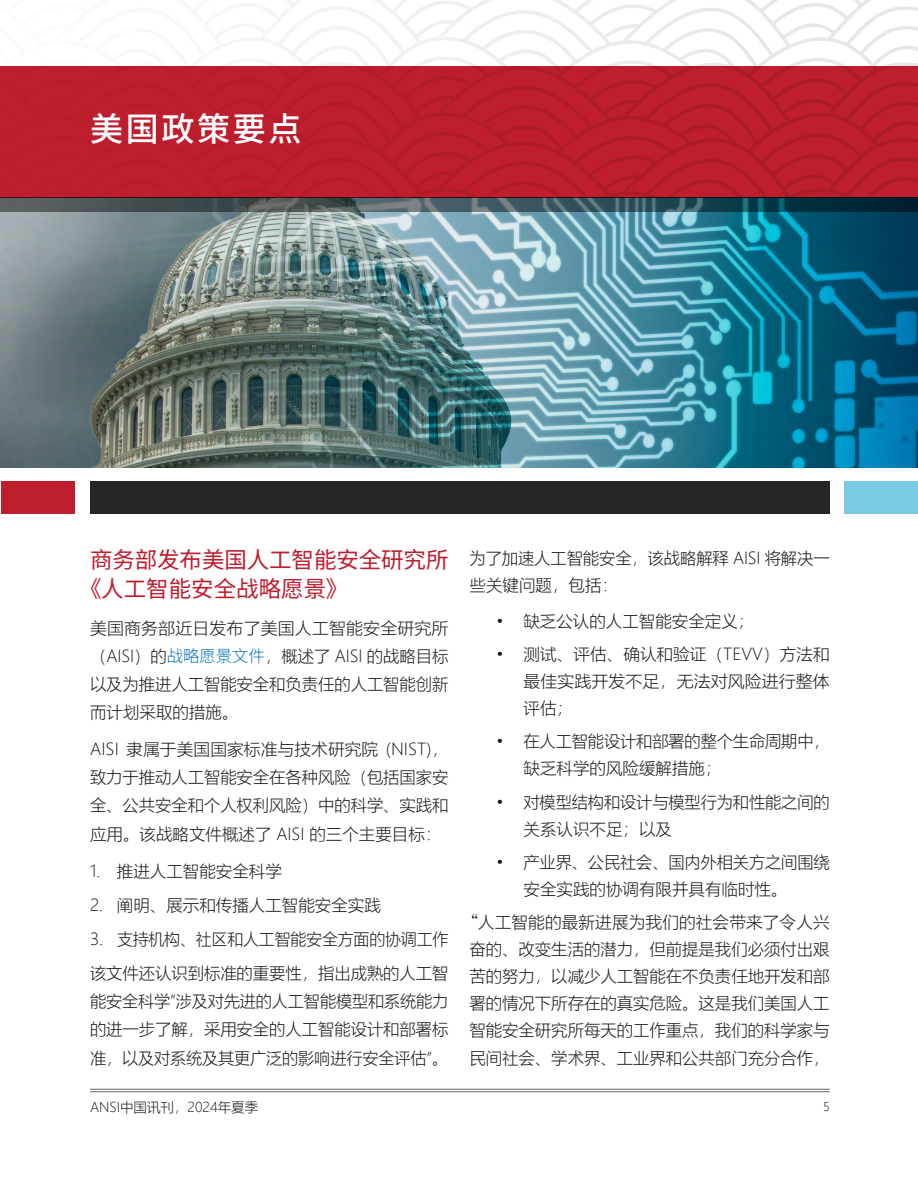
<style>
.page{position:relative;width:918px;height:1188px;background:#fff}
.page>*{position:absolute;margin:0;border:0;box-sizing:border-box;transform-origin:0 0}
.t1{font:100 33px "Noto Sans SC";letter-spacing:.08em;color:#fff}
.t2{font:100 22.5px/28.2px "Noto Sans SC";letter-spacing:-.005em;color:#be1e2d}
.t3{font:16.5px/27.2px "Microsoft Ya Hei UI Light";letter-spacing:-.005em;color:#1a1a1a}
.t4{font:13.5px "Microsoft Ya Hei UI Light";color:#1a1a1a}
.t5{font:12px "Microsoft Ya Hei UI Light";color:#1a1a1a}
.s1{font-family:"Noto Sans SC";font-weight:100;color:#0b76bc}
.s2{font-family:"Noto Sans SC";font-weight:100}
</style>
<div class="page">
<hr style="left:90px;top:1089px;width:740px;height:1px;background:#666">
<hr style="left:90px;top:1091px;width:740px;height:1px;background:#666">
<svg style="left:266px;top:0;width:652px;height:66px"></svg>
<img style="left:0;top:212px;width:918px;height:256px">
<svg style="left:0;top:198px;width:918px;height:14px"></svg>
<div style="left:0;top:66px;width:918px;height:132px;background:#be1e2d"></div>
<div style="left:844px;top:482px;width:74px;height:32px;background:#7acae5"></div>
<div style="left:1px;top:482px;width:73px;height:32px;background:#be1e2d"></div>
<div style="left:90px;top:482px;width:740px;height:32px;background:#262626"></div>
<h1 class="t1" style="left:90px;top:110px;width:213px">美国政策要点</h1>
<h2 class="t2" style="left:79px;top:547px;width:371px;text-indent:11px">商务部发布美国人工智能安全研究所《人工智能安全战略愿景》</h2>
<p class="t3" style="left:90px;top:613px;width:360px;line-height:28.2px;text-align:justify">美国商务部近日发布了美国人工智能安全研究所（AISI）的<span class="s1">战略愿景文件</span>，概述了 AISI 的战略目标以及为推进人工智能安全和负责任的人工智能创新而计划采取的措施。</p>
<p class="t3" style="left:90px;top:735px;width:360px;line-height:28.2px;text-align:justify">AISI 隶属于美国国家标准与技术研究院 (NIST)，致力于推动人工智能安全在各种风险（包括国家安全、公共安全和个人权利风险）中的科学、实践和应用。该战略文件概述了 AISI 的三个主要目标：</p>
<p class="t3" style="left:90px;top:857px;width:193px">1. 推进人工智能安全科学</p>
<p class="t3" style="left:90px;top:891px;width:292px">2. 阐明、展示和传播人工智能安全实践</p>
<p class="t3" style="left:90px;top:922px;width:360px;line-height:34.2px">3. 支持机构、社区和人工智能安全方面的协调工作该文件还认识到标准的重要性，指出成熟的人工智</p>
<p class="t3" style="left:90px;top:987px;width:360px;line-height:28.2px;text-align:justify">能安全科学”涉及对先进的人工智能模型和系统能力的进一步了解，采用安全的人工智能设计和部署标准，以及对系统及其更广泛的影响进行安全评估“。</p>
<p class="t3" style="left:470px;top:544px;width:362px">为了加速人工智能安全，该战略解释 AISI 将解决一些关键问题，包括：</p>
<p class="t3" style="left:496px;top:607px;width:259px">• 缺乏公认的人工智能安全定义；</p>
<p class="t3" style="left:524px;top:640px;width:308px;text-align:justify;text-indent:-27px">• 测试、评估、确认和验证（TEVV）方法和最佳实践开发不足，无法对风险进行整体评估；</p>
<p class="t3" style="left:524px;top:727px;width:308px;text-indent:-27px">• 在人工智能设计和部署的整个生命周期中，缺乏科学的风险缓解措施；</p>
<p class="t3" style="left:524px;top:788px;width:308px;text-indent:-27px">• 对模型结构和设计与模型行为和性能之间的关系认识不足；以及</p>
<p class="t3" style="left:524px;top:848px;width:308px;text-indent:-27px">• 产业界、公民社会、国内外相关方之间围绕安全实践的协调有限并具有临时性。</p>
<p class="t3" style="left:461px;top:908px;width:370px;text-align:center"><span class="s2">“</span>人工智能的最新进展为我们的社会带来了令人兴奋的、改变生活的潜力，但前提是我们必须付出艰苦的努力，以减少人工智能在不负责任地开发和部署的情况下所存在的真实危险。这是我们美国人工智能安全研究所每天的工作重点，我们的科学家与民间社会、学术界、工业界和公共部门充分合作，</p>
<p class="t4" style="left:90px;top:1099px;width:170px">ANSI中国讯刊，2024年夏季</p>
<p class="t5" style="left:823px;top:1099px;width:8px">5</p>
</div>
